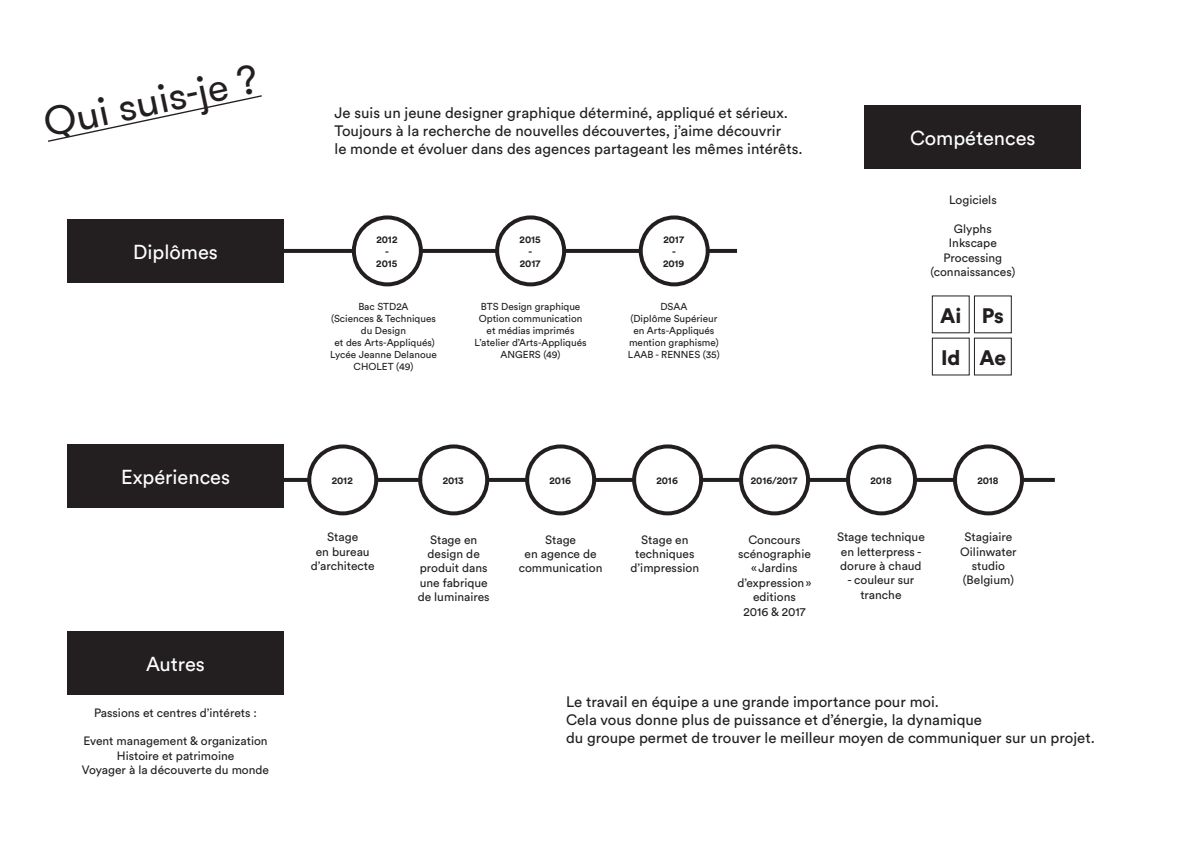
<style>
.page{position:relative;width:1191px;height:842px;background:#fff}
.page>*{position:absolute;margin:0;border:0;box-sizing:border-box;transform-origin:0 0}
.t1{font:40.5px "GT Walsheim Pro";color:#231f20}
.t2{font:900 20.8px "Circular Std";letter-spacing:-.005em;color:#231f20}
.t3{font:20px "Circular Std";color:#fff}
.t4{font:15px/18px "Circular Std";color:#231f20}
.t5{font:12px/14.4px "Circular Std";color:#231f20;text-align:center}
.t6{font:10px/12px "Circular Std";color:#231f20;text-align:center}
.t7{font:700 10px "Circular Std";color:#231f20}
</style>
<div class="page">
<svg style="left:283px;top:478px;width:771px;height:4px"></svg>
<svg style="left:283px;top:249px;width:454px;height:4px"></svg>
<svg style="left:48px;top:95px;width:214px;height:47px"></svg>
<div style="left:354px;top:217px;width:67px;height:67px;background:#fff;border-radius:50%"></div>
<div style="left:352px;top:215px;width:71px;height:71px;border:4px solid #231f20;border-radius:50%"></div>
<div style="left:497px;top:217px;width:67px;height:67px;background:#fff;border-radius:50%"></div>
<div style="left:495px;top:215px;width:71px;height:71px;border:4px solid #231f20;border-radius:50%"></div>
<div style="left:68px;top:219px;width:215px;height:64px;background:#231f20"></div>
<div style="left:865px;top:105px;width:215px;height:64px;background:#231f20"></div>
<div style="left:68px;top:444px;width:215px;height:64px;background:#231f20"></div>
<div style="left:641px;top:217px;width:66px;height:67px;background:#fff;border-radius:50%"></div>
<div style="left:639px;top:215px;width:70px;height:71px;border:4px solid #231f20;border-radius:50%"></div>
<div style="left:68px;top:631px;width:215px;height:63px;background:#231f20"></div>
<div style="left:848px;top:446px;width:67px;height:67px;background:#fff;border-radius:50%"></div>
<div style="left:846px;top:444px;width:71px;height:71px;border:4px solid #231f20;border-radius:50%"></div>
<div style="left:955px;top:446px;width:67px;height:67px;background:#fff;border-radius:50%"></div>
<div style="left:953px;top:444px;width:71px;height:71px;border:4px solid #231f20;border-radius:50%"></div>
<div style="left:741px;top:446px;width:67px;height:67px;background:#fff;border-radius:50%"></div>
<div style="left:739px;top:444px;width:71px;height:71px;border:4px solid #231f20;border-radius:50%"></div>
<div style="left:634px;top:446px;width:67px;height:67px;background:#fff;border-radius:50%"></div>
<div style="left:632px;top:444px;width:71px;height:71px;border:4px solid #231f20;border-radius:50%"></div>
<div style="left:527px;top:446px;width:67px;height:67px;background:#fff;border-radius:50%"></div>
<div style="left:525px;top:444px;width:71px;height:71px;border:4px solid #231f20;border-radius:50%"></div>
<div style="left:420px;top:446px;width:67px;height:67px;background:#fff;border-radius:50%"></div>
<div style="left:418px;top:444px;width:71px;height:71px;border:4px solid #231f20;border-radius:50%"></div>
<div style="left:309px;top:446px;width:67px;height:67px;background:#fff;border-radius:50%"></div>
<div style="left:307px;top:444px;width:71px;height:71px;border:4px solid #231f20;border-radius:50%"></div>
<p class="t1" style="left:39px;top:99px;width:220px;rotate:-12deg">Qui suis-je ?</p>
<p class="t3" style="left:133px;top:240px;width:86px">Diplômes</p>
<p class="t3" style="left:121px;top:465px;width:110px">Expériences</p>
<p class="t3" style="left:146px;top:651px;width:60px">Autres</p>
<p class="t5" style="left:94px;top:705px;width:165px">Passions et centres d’intérets :</p>
<p class="t5" style="left:83px;top:734px;width:186px">Event management &amp; organization</p>
<p class="t5" style="left:117px;top:748px;width:119px">Histoire et patrimoine</p>
<p class="t5" style="left:82px;top:763px;width:189px">Voyager à la découverte du monde</p>
<p class="t4" style="left:334px;top:103px;width:470px">Je suis un jeune designer graphique déterminé, appliqué et sérieux.<br>Toujours à la recherche de nouvelles découvertes, j’aime découvrir<br>le monde et évoluer dans des agences partageant les mêmes intérêts.</p>
<p class="t7" style="left:376px;top:233px;width:23px">2012</p>
<p class="t7" style="left:385px;top:245px;width:5px">-</p>
<p class="t7" style="left:376px;top:257px;width:23px">2015</p>
<p class="t6" style="left:331px;top:301px;width:106px">Bac STD2A<br>(Sciences &amp; Techniques</p>
<p class="t6" style="left:334px;top:325px;width:102px">du Design<br>et des Arts-Appliqués)</p>
<p class="t6" style="left:330px;top:349px;width:108px">Lycée Jeanne Delanoue</p>
<p class="t6" style="left:353px;top:361px;width:61px">CHOLET (49)</p>
<p class="t7" style="left:519px;top:233px;width:23px">2015</p>
<p class="t7" style="left:528px;top:245px;width:5px">-</p>
<p class="t7" style="left:520px;top:257px;width:22px">2017</p>
<p class="t6" style="left:481px;top:301px;width:101px">BTS Design graphique</p>
<p class="t6" style="left:479px;top:313px;width:105px">Option communication et médias imprimés</p>
<p class="t6" style="left:474px;top:337px;width:114px">L’atelier d’Arts-Appliqués</p>
<p class="t6" style="left:500px;top:349px;width:61px">ANGERS (49)</p>
<p class="t7" style="left:663px;top:233px;width:22px">2017</p>
<p class="t7" style="left:672px;top:245px;width:5px">-</p>
<p class="t7" style="left:663px;top:257px;width:23px">2019</p>
<p class="t6" style="left:630px;top:301px;width:88px">DSAA<br>(Diplôme Supérieur en Arts-Appliqués</p>
<p class="t6" style="left:629px;top:337px;width:91px">mention graphisme)</p>
<p class="t6" style="left:628px;top:349px;width:93px">LAAB - RENNES (35)</p>
<p class="t3" style="left:910px;top:126px;width:127px">Compétences</p>
<p class="t5" style="left:949px;top:192px;width:49px">Logiciels</p>
<p class="t5" style="left:954px;top:221px;width:39px">Glyphs</p>
<p class="t5" style="left:949px;top:236px;width:49px">Inkscape</p>
<p class="t5" style="left:943px;top:250px;width:60px">Processing</p>
<p class="t5" style="left:930px;top:264px;width:86px">(connaissances)</p>
<p class="t2" style="left:940px;top:302px;width:23px">Ai</p>
<p class="t2" style="left:981px;top:302px;width:24px">Ps</p>
<p class="t2" style="left:941px;top:344px;width:21px">Id</p>
<p class="t2" style="left:979px;top:344px;width:28px">Ae</p>
<p class="t7" style="left:332px;top:474px;width:23px">2012</p>
<p class="t7" style="left:443px;top:474px;width:23px">2013</p>
<p class="t7" style="left:549px;top:474px;width:23px">2016</p>
<p class="t7" style="left:656px;top:474px;width:23px">2016</p>
<p class="t7" style="left:751px;top:474px;width:48px">2016/2017</p>
<p class="t7" style="left:870px;top:474px;width:23px">2018</p>
<p class="t7" style="left:977px;top:474px;width:23px">2018</p>
<p class="t5" style="left:519px;top:532px;width:85px">Stage<br>en agence de communication</p>
<p class="t5" style="left:960px;top:530px;width:58px">Stagiaire<br>Oilinwater studio (Belgium)</p>
<p class="t5" style="left:837px;top:530px;width:89px;text-align:left">Stage technique en letterpress - dorure à chaud</p>
<p class="t5" style="left:847px;top:573px;width:68px">- couleur sur tranche</p>
<p class="t5" style="left:311px;top:530px;width:65px">Stage<br>en bureau d’architecte</p>
<p class="t5" style="left:418px;top:532px;width:73px">Stage en design de produit dans une fabrique de luminaires</p>
<p class="t5" style="left:630px;top:532px;width:70px">Stage en techniques d’impression</p>
<p class="t5" style="left:738px;top:532px;width:74px">Concours scénographie</p>
<p class="t5" style="left:737px;top:561px;width:75px">«Jardins d’expression» editions<br>2016 &amp; 2017</p>
<p class="t4" style="left:566px;top:692px;width:530px">Le travail en équipe a une grande importance pour moi.<br>Cela vous donne plus de puissance et d’énergie, la dynamique<br>du groupe permet de trouver le meilleur moyen de communiquer sur un projet.</p>
</div>
